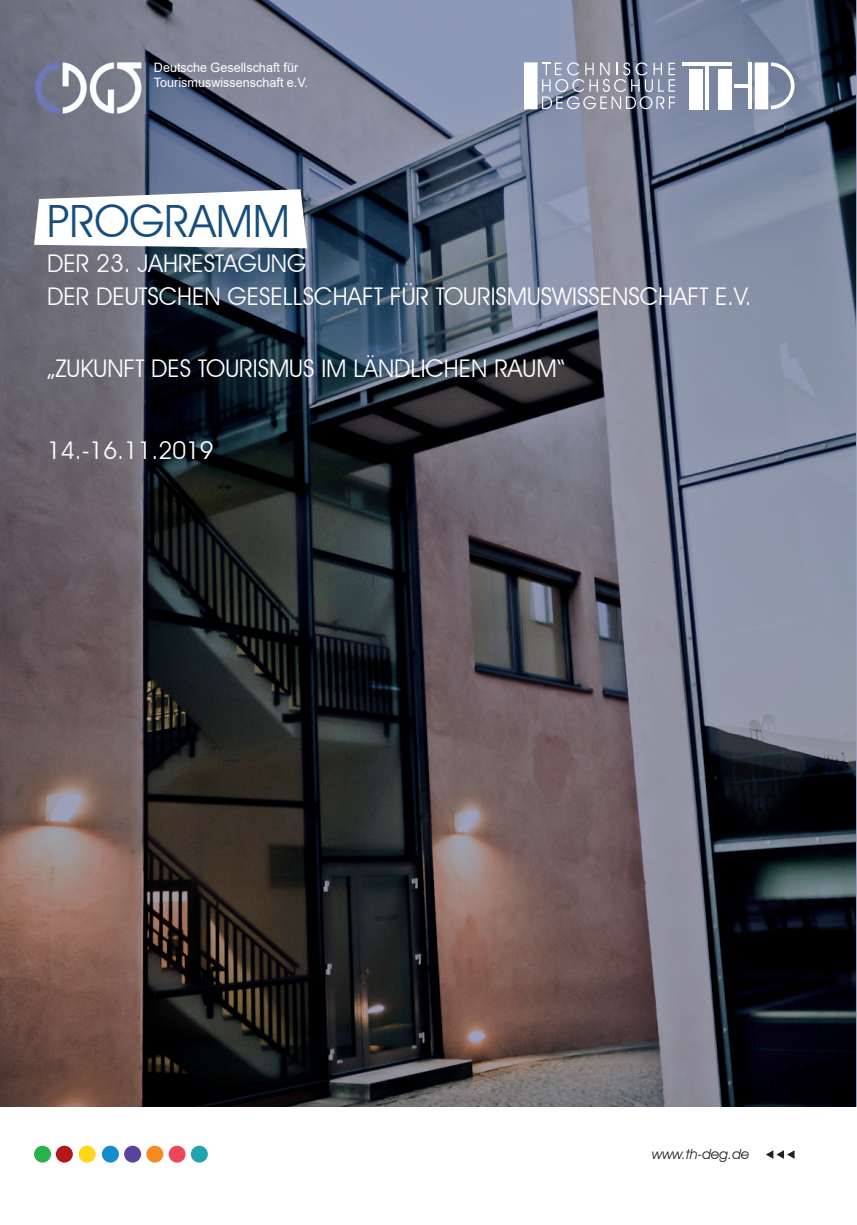
<style>
.page{position:relative;width:857px;height:1225px;background:#fff}
.page>*{position:absolute;margin:0;border:0;box-sizing:border-box;transform-origin:0 0}
.t1{font:44.6px "Avant Garde IT Cby BT";color:#154e7d}
.t2{font:24.4px/32.2px "Avant Garde IT Cby BT";color:#fff}
.t3{font:italic 14px "Avant Garde IT Cby BT";color:#231f20}
.t4{font:13px/15.6px "Arial";color:#fff}
</style>
<div class="page">
<img style="left:0;top:0;width:855px;height:1106px">
<hr style="left:855px;top:0;width:1px;height:1106px;background:#9da1ba">
<svg style="left:34px;top:189px;width:273px;height:59px"></svg>
<svg style="left:766px;top:1150px;width:28px;height:8px"></svg>
<div style="left:34px;top:1145px;width:17px;height:17px;background:#28b24b;border-radius:50%"></div>
<div style="left:56px;top:1145px;width:17px;height:17px;background:#b31719;border-radius:50%"></div>
<div style="left:79px;top:1145px;width:17px;height:17px;background:#fed718;border-radius:50%"></div>
<div style="left:102px;top:1145px;width:17px;height:17px;background:#158cce;border-radius:50%"></div>
<div style="left:124px;top:1145px;width:17px;height:17px;background:#5a449b;border-radius:50%"></div>
<div style="left:168px;top:1145px;width:17px;height:17px;background:#ec485d;border-radius:50%"></div>
<div style="left:146px;top:1145px;width:17px;height:17px;background:#f68b21;border-radius:50%"></div>
<div style="left:191px;top:1145px;width:17px;height:17px;background:#20a5af;border-radius:50%"></div>
<img style="left:30px;top:62px;width:115px;height:51px">
<div style="left:717px;top:69px;width:14px;height:40px;background:#fff"></div>
<div style="left:688px;top:69px;width:14px;height:40px;background:#fff"></div>
<svg style="left:747px;top:62px;width:4px;height:47px"></svg>
<div style="left:754px;top:62px;width:13px;height:47px;background:#fff"></div>
<div style="left:523px;top:62px;width:14px;height:47px;background:#fff"></div>
<svg style="left:770px;top:62px;width:24px;height:47px"></svg>
<hr style="left:681px;top:62px;width:50px;height:4px;background:#fff">
<svg style="left:704px;top:66px;width:4px;height:43px"></svg>
<hr style="left:734px;top:84px;width:13px;height:4px;background:#fff">
<svg style="left:541px;top:62px;width:133px;height:47px"></svg>
<p class="t4" style="left:154px;top:59px;width:156px">Deutsche Gesellschaft für<br>Tourismuswissenschaft e.V.</p>
<h1 class="t1" style="left:47px;top:194px;width:244px">PROGRAMM</h1>
<p class="t2" style="left:47px;top:247px;width:705px">DER 23. JAHRESTAGUNG<br>DER DEUTSCHEN GESELLSCHAFT FÜR TOURISMUSWISSENSCHAFT E.V.</p>
<p class="t2" style="left:47px;top:352px;width:519px">„ZUKUNFT DES TOURISMUS IM LÄNDLICHEN RAUM“</p>
<p class="t2" style="left:47px;top:434px;width:168px">14.-16.11.2019</p>
<p class="t3" style="left:651px;top:1146px;width:99px">www.th-deg.de</p>
</div>
